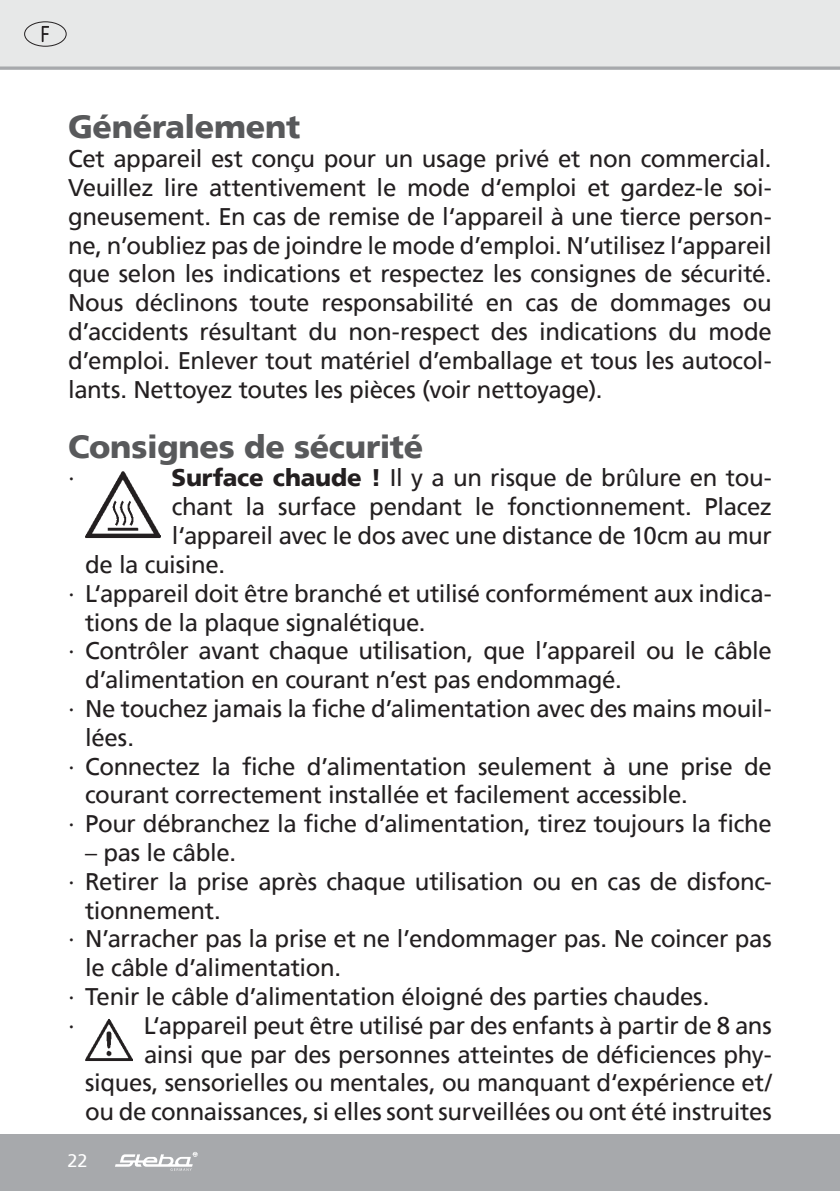
<style>
.page{position:relative;width:840px;height:1191px;background:#fff}
.page>*{position:absolute;margin:0;border:0;box-sizing:border-box;transform-origin:0 0}
.t1{font:900 32px "Frutiger";letter-spacing:-.01em;color:#58595b}
.t2{font:24px/28.8px "Frutiger";letter-spacing:-.015em;color:#231f20;text-align:justify}
.t3{font:18px "Frutiger";color:#fff}
.s1{font-weight:900}
</style>
<div class="page">
<div style="left:0;top:0;width:839px;height:68px;background:#e7e8e8"></div>
<hr style="left:839px;top:1134px;width:1px;height:57px;background:#a7a9ac">
<div style="left:0;top:1134px;width:839px;height:57px;background:#a7a9ac"></div>
<svg style="left:115px;top:1152px;width:82px;height:18px"></svg>
<svg style="left:0;top:66px;width:839px;height:4px;background:#b2b4b7"></svg>
<div style="left:24px;top:21px;width:43px;height:26px;border:1px solid #231f20;border-radius:50%"></div>
<svg style="left:42px;top:26px;width:7px;height:16px"></svg>
<img style="left:85px;top:471px;width:75px;height:67px">
<img style="left:85px;top:1019px;width:48px;height:42px">
<h1 class="t1" style="left:68px;top:108px;width:233px">Généralement</h1>
<p class="t2" style="left:68px;top:144px;width:704px">Cet appareil est conçu pour un usage privé et non commercial.<br>Veuillez lire attentivement le mode d‘emploi et gardez-le soi&shy;gneusement. En cas de remise de l‘appareil à une tierce person&shy;ne, n’oubliez pas de joindre le mode d’emploi. N’utilisez l‘appareil que selon les indications et respectez les consignes de sécurité.<br>Nous déclinons toute responsabilité en cas de dommages ou d’accidents résultant du non-respect des indications du mode d’emploi. Enlever tout matériel d’emballage et tous les autocol&shy;lants. Nettoyez toutes les pièces (voir nettoyage).</p>
<h1 class="t1" style="left:68px;top:427px;width:356px">Consignes de sécurité</h1>
<p class="t2" style="left:68px;top:463px;width:8px">∙</p>
<p class="t2" style="left:171px;top:463px;width:601px"><span class="s1">Surface chaude !</span> Il y a un risque de brûlure en tou-</p>
<p class="t2" style="left:172px;top:492px;width:601px">chant la surface pendant le fonctionnement. Placez</p>
<p class="t2" style="left:172px;top:521px;width:601px">l‘appareil avec le dos avec une distance de 10cm au mur</p>
<p class="t2" style="left:85px;top:550px;width:141px">de la cuisine.</p>
<p class="t2" style="left:68px;top:579px;width:705px">∙ L‘appareil doit être branché et utilisé conformément aux indica-</p>
<p class="t2" style="left:85px;top:607px;width:342px">tions de la plaque signalétique.</p>
<p class="t2" style="left:68px;top:636px;width:704px">∙ Contrôler avant chaque utilisation, que l’appareil ou le câble</p>
<p class="t2" style="left:85px;top:665px;width:538px">d’alimentation en courant n’est pas endommagé.</p>
<p class="t2" style="left:68px;top:694px;width:705px">∙ Ne touchez jamais la fiche d’alimentation avec des mains mouil-</p>
<p class="t2" style="left:85px;top:723px;width:50px">lées.</p>
<p class="t2" style="left:68px;top:751px;width:704px">∙ Connectez la fiche d’alimentation seulement à une prise de</p>
<p class="t2" style="left:85px;top:780px;width:603px">courant correctement installée et facilement accessible.</p>
<p class="t2" style="left:68px;top:809px;width:704px">∙ Pour débranchez la fiche d’alimentation, tirez toujours la fiche</p>
<p class="t2" style="left:85px;top:838px;width:152px">– pas le câble.</p>
<p class="t2" style="left:68px;top:867px;width:705px">∙ Retirer la prise après chaque utilisation ou en cas de disfonc-</p>
<p class="t2" style="left:85px;top:895px;width:137px">tionnement.</p>
<p class="t2" style="left:68px;top:924px;width:704px">∙ N’arracher pas la prise et ne l’endommager pas. Ne coincer pas</p>
<p class="t2" style="left:85px;top:953px;width:257px">le câble d’alimentation.</p>
<p class="t2" style="left:68px;top:982px;width:642px">∙ Tenir le câble d’alimentation éloigné des parties chaudes.</p>
<p class="t2" style="left:68px;top:1011px;width:8px">∙</p>
<p class="t2" style="left:85px;top:1011px;width:687px;text-align:right">L‘appareil peut être utilisé par des enfants à partir de 8 ans<br>ainsi que par des personnes atteintes de déficiences phy&shy;siques, sensorielles ou mentales, ou manquant d‘expérience et/ ou de connaissances, si elles sont surveillées ou ont été instruites</p>
<p class="t3" style="left:67px;top:1149px;width:22px">22</p>
</div>
